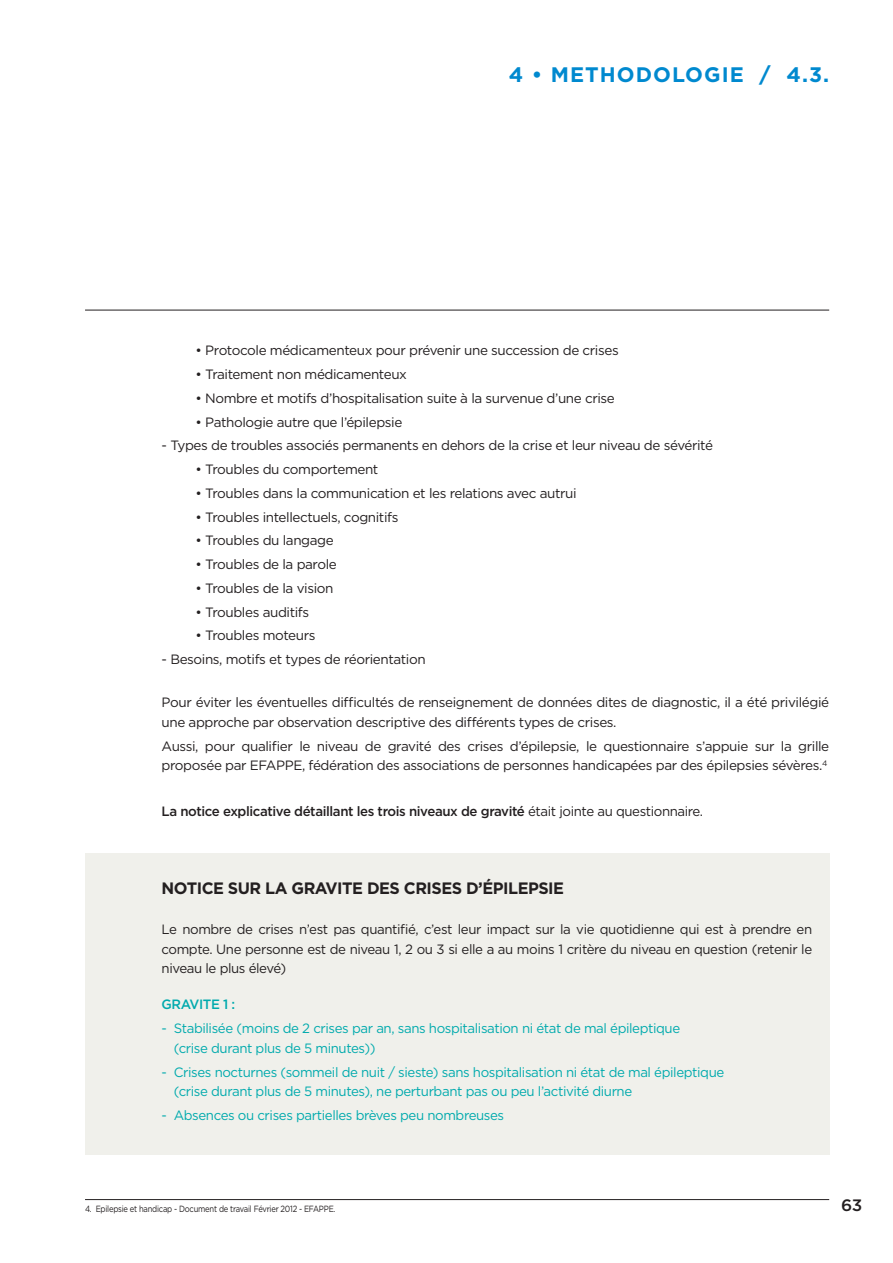
<style>
.page{position:relative;width:893px;height:1263px;background:#fff}
.page>*{position:absolute;margin:0;border:0;box-sizing:border-box;transform-origin:0 0}
.t1{font:700 21px "Gotham";letter-spacing:.05em;color:#0089cf}
.t2{font:700 16.5px "Gotham";letter-spacing:-.03em;color:#231f20}
.t3{font:500 16.5px "Gotham";color:#231f20}
.t4{font:13.5px/19.5px "Gotham";letter-spacing:-.03em;color:#231f20}
.t5{font:13.5px/19.5px "Gotham";letter-spacing:-.03em;color:#00aaad}
.t6{font:500 13.5px "Gotham";letter-spacing:-.03em;color:#231f20}
.t7{font:500 13.5px "Gotham";letter-spacing:-.03em;color:#00aaad}
.t8{font:9px "Gotham";letter-spacing:-.03em;color:#231f20;scale:.85 1}
.s1{font-weight:400}
</style>
<div class="page">
<div style="left:85px;top:853px;width:744px;height:301px;background:#f0f0eb"></div>
<hr style="left:85px;top:1199px;width:744px;height:1px;background:#231f20">
<hr style="left:85px;top:310px;width:744px;height:1px;background:#231f20">
<p class="t1" style="left:509px;top:62px;width:322px">4 • METHODOLOGIE / 4.3.</p>
<p class="t4" style="left:196px;top:340px;width:425px">• Protocole médicamenteux pour prévenir une succession de crises</p>
<p class="t4" style="left:196px;top:364px;width:213px">• Traitement non médicamenteux</p>
<p class="t4" style="left:196px;top:388px;width:421px">• Nombre et motifs d’hospitalisation suite à la survenue d’une crise</p>
<p class="t4" style="left:196px;top:412px;width:208px">• Pathologie autre que l’épilepsie</p>
<p class="t4" style="left:162px;top:435px;width:553px">- Types de troubles associés permanents en dehors de la crise et leur niveau de sévérité</p>
<p class="t4" style="left:196px;top:459px;width:184px">• Troubles du comportement</p>
<p class="t4" style="left:196px;top:483px;width:382px">• Troubles dans la communication et les relations avec autrui</p>
<p class="t4" style="left:196px;top:507px;width:204px">• Troubles intellectuels, cognitifs</p>
<p class="t4" style="left:196px;top:530px;width:140px">• Troubles du langage</p>
<p class="t4" style="left:196px;top:554px;width:143px">• Troubles de la parole</p>
<p class="t4" style="left:196px;top:578px;width:139px">• Troubles de la vision</p>
<p class="t4" style="left:196px;top:602px;width:115px">• Troubles auditifs</p>
<p class="t4" style="left:196px;top:625px;width:121px">• Troubles moteurs</p>
<p class="t4" style="left:162px;top:649px;width:266px">- Besoins, motifs et types de réorientation</p>
<p class="t4" style="left:162px;top:692px;width:669px">Pour éviter les éventuelles difficultés de renseignement de données dites de diagnostic, il a été privilégié une approche par observation descriptive des différents types de crises.</p>
<p class="t4" style="left:162px;top:736px;width:669px">Aussi, pour qualifier le niveau de gravité des crises d’épilepsie, le questionnaire s’appuie sur la grille proposée par EFAPPE, fédération des associations de personnes handicapées par des épilepsies sévères.<sup>4</sup></p>
<p class="t6" style="left:162px;top:802px;width:543px">La notice explicative détaillant les trois niveaux de gravité <span class="s1">était jointe au questionnaire.</span></p>
<p class="t2" style="left:162px;top:878px;width:404px">NOTICE SUR LA GRAVITE DES CRISES D’ÉPILEPSIE</p>
<p class="t4" style="left:162px;top:919px;width:652px;text-align:justify">Le nombre de crises n’est pas quantifié, c’est leur impact sur la vie quotidienne qui est à prendre en compte. Une personne est de niveau 1, 2 ou 3 si elle a au moins 1 critère du niveau en question (retenir le niveau le plus élevé)</p>
<p class="t7" style="left:162px;top:996px;width:75px">GRAVITE 1 :</p>
<p class="t5" style="left:174px;top:1018px;width:508px;text-indent:-12px">- Stabilisée (moins de 2 crises par an, sans hospitalisation ni état de mal épileptique (crise durant plus de 5 minutes))</p>
<p class="t5" style="left:174px;top:1062px;width:552px;text-indent:-12px">- Crises nocturnes (sommeil de nuit / sieste) sans hospitalisation ni état de mal épileptique (crise durant plus de 5 minutes), ne perturbant pas ou peu l’activité diurne</p>
<p class="t5" style="left:162px;top:1105px;width:344px">- Absences ou crises partielles brèves peu nombreuses</p>
<p class="t8" style="left:85px;top:1203px;width:296px">4. Epilepsie et handicap - Document de travail Février 2012 - EFAPPE.</p>
<p class="t3" style="left:841px;top:1195px;width:23px">63</p>
</div>
